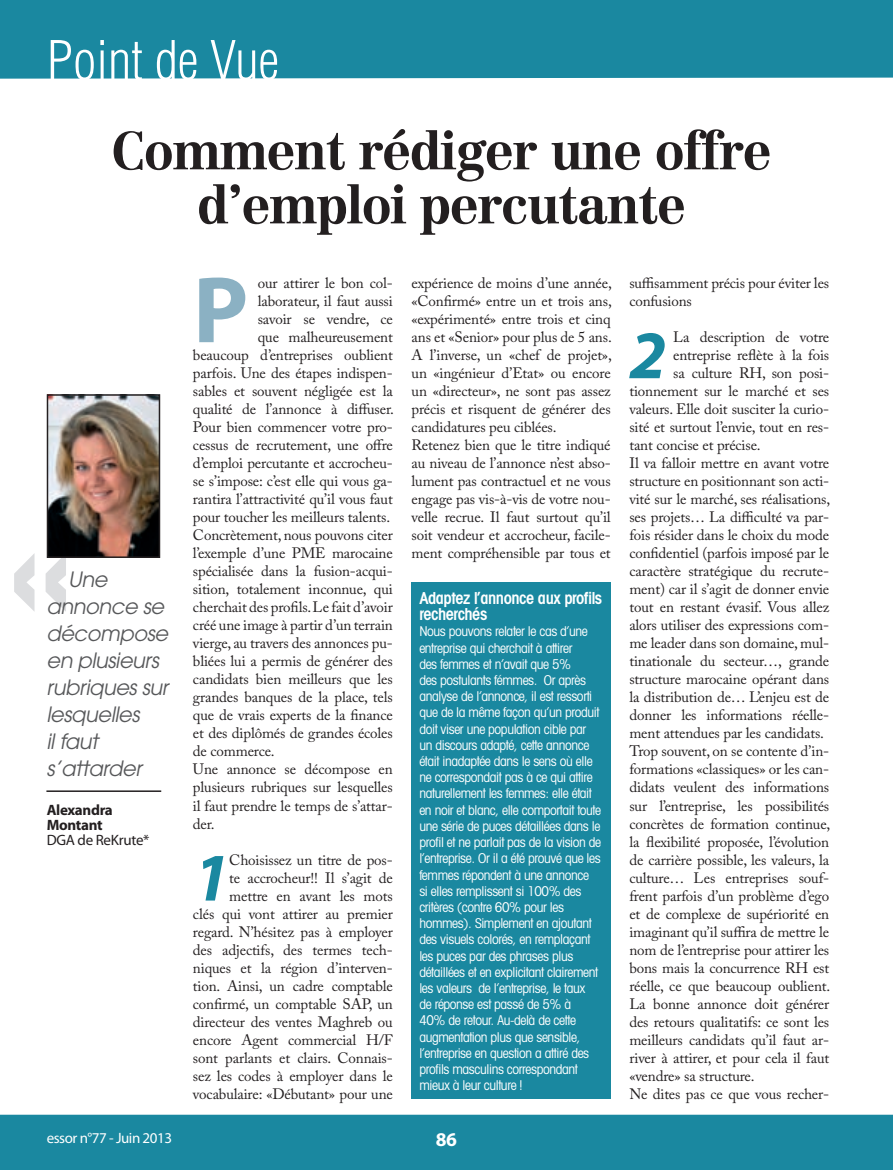
<style>
.page{position:relative;width:893px;height:1170px;background:#fff}
.page>*{position:absolute;margin:0;border:0;box-sizing:border-box;transform-origin:0 0}
.t1{font:700 95.1px "Myriad Pro";color:#8bb1c3}
.t2{font:italic 700 68.4px "Myriad Pro";color:#1a88a0}
.t3{font:52.5px/54px "Centennial Bold Os F";letter-spacing:-.03em;color:#231f20;text-align:center}
.t4{font:300 condensed 52.5px "Helvetica";color:#fff}
.t5{font:italic 21px/27px "Avant Garde";color:#57585a}
.t6{font:700 19.5px "Myriad Pro";color:#fff}
.t7{font:600 condensed 16.5px/16.5px "Avant Garde";letter-spacing:-.03em;color:#fff}
.t8{font:15px/18px "Adobe Caslon Pro";letter-spacing:-.01em;color:#231f20}
.t9{font:15px "Myriad Pro";letter-spacing:-.03em;color:#fff}
.t10{font:700 15px/15px "Myriad Pro";letter-spacing:-.02em;color:#231f20}
.t11{font:15px "Myriad Pro";letter-spacing:-.02em;color:#231f20}
.t12{font:condensed 13.5px/16.2px "Avant Garde";letter-spacing:-.03em;color:#fff}
</style>
<div class="page">
<div style="left:0;top:0;width:893px;height:1169px;background:#1a88a0"></div>
<div style="left:0;top:77px;width:893px;height:1037px;background:#fff"></div>
<div style="left:411px;top:582px;width:200px;height:516px;background:#1a88a0"></div>
<svg style="left:14px;top:553px;width:52px;height:58px;background:#edeeef"></svg>
<hr style="left:46px;top:790px;width:115px;height:1px;background:#231f20">
<img style="left:50px;top:397px;width:107px;height:158px">
<div style="left:47px;top:394px;width:113px;height:164px;border:2px solid #231f20"></div>
<h3 class="t4" style="left:47px;top:39px;width:234px">Point de Vue</h3>
<h3 class="t3" style="left:111px;top:128px;width:662px">Comment rédiger une offre d’emploi percutante</h3>
<h3 class="t5" style="left:46px;top:567px;width:127px;text-indent:22px">Une annonce se décompose en plusieurs rubriques sur lesquelles<br>il faut s’attarder</h3>
<p class="t10" style="left:47px;top:803px;width:68px">Alexandra<br>Montant</p>
<p class="t11" style="left:47px;top:834px;width:104px">DGA de ReKrute*</p>
<h1 class="t1" style="left:193px;top:274px;width:57px">P</h1>
<p class="t8" style="left:258px;top:276px;width:137px">our attirer le bon col-</p>
<p class="t8" style="left:258px;top:294px;width:137px">laborateur, il faut aussi</p>
<p class="t8" style="left:258px;top:312px;width:137px">savoir se vendre, ce</p>
<p class="t8" style="left:258px;top:330px;width:137px">que malheureusement</p>
<p class="t8" style="left:193px;top:348px;width:201px">beaucoup d’entreprises oublient</p>
<p class="t8" style="left:193px;top:366px;width:201px">parfois. Une des étapes indispen-</p>
<p class="t8" style="left:193px;top:384px;width:201px">sables et souvent négligée est la</p>
<p class="t8" style="left:193px;top:402px;width:202px">qualité de l’annonce à diffuser.</p>
<p class="t8" style="left:193px;top:420px;width:201px">Pour bien commencer votre pro-</p>
<p class="t8" style="left:193px;top:438px;width:201px">cessus de recrutement, une offre</p>
<p class="t8" style="left:193px;top:456px;width:201px">d’emploi percutante et accrocheu-</p>
<p class="t8" style="left:193px;top:474px;width:201px">se s’impose: c’est elle qui vous ga-</p>
<p class="t8" style="left:193px;top:492px;width:201px">rantira l’attractivité qu’il vous faut</p>
<p class="t8" style="left:193px;top:510px;width:199px">pour toucher les meilleurs talents.</p>
<p class="t8" style="left:193px;top:528px;width:201px">Concrètement, nous pouvons citer</p>
<p class="t8" style="left:193px;top:546px;width:201px">l’exemple d’une PME marocaine</p>
<p class="t8" style="left:193px;top:564px;width:201px">spécialisée dans la fusion-acqui-</p>
<p class="t8" style="left:193px;top:582px;width:201px">sition, totalement inconnue, qui</p>
<p class="t8" style="left:193px;top:600px;width:201px">cherchait des profils. Le fait d’avoir</p>
<p class="t8" style="left:193px;top:618px;width:201px">créé une image à partir d’un terrain</p>
<p class="t8" style="left:193px;top:636px;width:201px">vierge, au travers des annonces pu-</p>
<p class="t8" style="left:193px;top:654px;width:201px">bliées lui a permis de générer des</p>
<p class="t8" style="left:193px;top:672px;width:201px">candidats bien meilleurs que les</p>
<p class="t8" style="left:193px;top:690px;width:201px">grandes banques de la place, tels</p>
<p class="t8" style="left:193px;top:708px;width:201px">que de vrais experts de la finance</p>
<p class="t8" style="left:193px;top:726px;width:201px">et des diplômés de grandes écoles</p>
<p class="t8" style="left:193px;top:744px;width:83px">de commerce.</p>
<p class="t8" style="left:193px;top:762px;width:201px">Une annonce se décompose en</p>
<p class="t8" style="left:193px;top:780px;width:201px">plusieurs rubriques sur lesquelles</p>
<p class="t8" style="left:193px;top:798px;width:201px">il faut prendre le temps de s’attar-</p>
<p class="t8" style="left:193px;top:816px;width:23px">der.</p>
<h2 class="t2" style="left:193px;top:851px;width:39px">1</h2>
<p class="t8" style="left:193px;top:852px;width:201px;text-align:right">Choisissez un titre de pos-<br>te accrocheur!! Il s’agit de mettre en avant les mots<br>clés qui vont attirer au premier regard. N’hésitez pas à employer des adjectifs, des termes tech&shy;niques et la région d’interven&shy;tion. Ainsi, un cadre comptable confirmé, un comptable SAP, un directeur des ventes Maghreb ou encore Agent commercial H/F sont parlants et clairs. Connais&shy;sez les codes à employer dans le vocabulaire: «Débutant» pour une</p>
<p class="t8" style="left:412px;top:276px;width:202px">expérience de moins d’une année, «Confirmé» entre un et trois ans, «expérimenté» entre trois et cinq ans et «Senior» pour plus de 5 ans.<br>A l’inverse, un «chef de projet», un «ingénieur d’Etat» ou encore un «directeur», ne sont pas assez précis et risquent de générer des candidatures peu ciblées.<br>Retenez bien que le titre indiqué au niveau de l’annonce n’est abso&shy;lument pas contractuel et ne vous engage pas vis-à-vis de votre nou&shy;velle recrue. Il faut surtout qu’il soit vendeur et accrocheur, facile&shy;ment compréhensible par tous et</p>
<p class="t7" style="left:419px;top:590px;width:184px">Adaptez l’annonce aux profils recherchés</p>
<p class="t12" style="left:419px;top:624px;width:183px">Nous pouvons relater le cas d’une entreprise qui cherchait à attirer<br>des femmes et n’avait que 5%<br>des postulants fémmes. Or après analyse de l’annonce, il est ressorti que de la même façon qu’un produit doit viser une population cible par un discours adapté, cette annonce était inadaptée dans le sens où elle ne correspondait pas à ce qui attire naturellement les femmes: elle était en noir et blanc, elle comportait toute une série de puces détaillées dans le profil et ne parlait pas de la vision de l’entreprise. Or il a été prouvé que les femmes répondent à une annonce<br>si elles remplissent si 100% des critères (contre 60% pour les hommes). Simplement en ajoutant des visuels colorés, en remplaçant les puces par des phrases plus détaillées et en explicitant clairement les valeurs de l’entreprise, le taux<br>de réponse est passé de 5% à<br>40% de retour. Au-delà de cette augmentation plus que sensible, l’entreprise en question a attiré des profils masculins correspondant mieux à leur culture !</p>
<p class="t9" style="left:47px;top:1131px;width:127px">essor n°77 - Juin 2013</p>
<h3 class="t6" style="left:436px;top:1132px;width:23px">86</h3>
<p class="t8" style="left:629px;top:276px;width:201px">suffisamment précis pour éviter les confusions</p>
<h2 class="t2" style="left:629px;top:329px;width:39px">2</h2>
<p class="t8" style="left:673px;top:330px;width:157px">La description de votre</p>
<p class="t8" style="left:673px;top:348px;width:157px">entreprise reflète à la fois</p>
<p class="t8" style="left:673px;top:366px;width:157px">sa culture RH, son posi-</p>
<p class="t8" style="left:629px;top:384px;width:201px">tionnement sur le marché et ses</p>
<p class="t8" style="left:629px;top:402px;width:201px">valeurs. Elle doit susciter la curio-</p>
<p class="t8" style="left:629px;top:420px;width:201px">sité et surtout l’envie, tout en res-</p>
<p class="t8" style="left:629px;top:438px;width:133px">tant concise et précise.</p>
<p class="t8" style="left:629px;top:456px;width:201px">Il va falloir mettre en avant votre</p>
<p class="t8" style="left:629px;top:474px;width:201px">structure en positionnant son acti-</p>
<p class="t8" style="left:629px;top:492px;width:202px">vité sur le marché, ses réalisations,</p>
<p class="t8" style="left:629px;top:510px;width:201px">ses projets… La difficulté va par-</p>
<p class="t8" style="left:629px;top:528px;width:201px">fois résider dans le choix du mode</p>
<p class="t8" style="left:629px;top:546px;width:201px">confidentiel (parfois imposé par le</p>
<p class="t8" style="left:629px;top:564px;width:201px">caractère stratégique du recrute-</p>
<p class="t8" style="left:629px;top:582px;width:201px">ment) car il s’agit de donner envie</p>
<p class="t8" style="left:629px;top:600px;width:201px">tout en restant évasif. Vous allez</p>
<p class="t8" style="left:629px;top:618px;width:201px">alors utiliser des expressions com-</p>
<p class="t8" style="left:629px;top:636px;width:201px">me leader dans son domaine, mul-</p>
<p class="t8" style="left:629px;top:654px;width:201px">tinationale du secteur…, grande</p>
<p class="t8" style="left:629px;top:672px;width:201px">structure marocaine opérant dans</p>
<p class="t8" style="left:629px;top:690px;width:201px">la distribution de… L’enjeu est de</p>
<p class="t8" style="left:629px;top:708px;width:201px">donner les informations réelle-</p>
<p class="t8" style="left:629px;top:726px;width:196px">ment attendues par les candidats.</p>
<p class="t8" style="left:629px;top:744px;width:201px">Trop souvent, on se contente d’in-</p>
<p class="t8" style="left:629px;top:762px;width:201px">formations «classiques» or les can-</p>
<p class="t8" style="left:629px;top:780px;width:201px">didats veulent des informations</p>
<p class="t8" style="left:629px;top:798px;width:201px">sur l’entreprise, les possibilités</p>
<p class="t8" style="left:629px;top:816px;width:202px">concrètes de formation continue,</p>
<p class="t8" style="left:629px;top:834px;width:201px">la flexibilité proposée, l’évolution</p>
<p class="t8" style="left:629px;top:852px;width:201px">de carrière possible, les valeurs, la</p>
<p class="t8" style="left:629px;top:870px;width:201px">culture… Les entreprises souf-</p>
<p class="t8" style="left:629px;top:888px;width:201px">frent parfois d’un problème d’ego</p>
<p class="t8" style="left:629px;top:906px;width:201px">et de complexe de supériorité en</p>
<p class="t8" style="left:629px;top:924px;width:201px">imaginant qu’il suffira de mettre le</p>
<p class="t8" style="left:629px;top:942px;width:201px">nom de l’entreprise pour attirer les</p>
<p class="t8" style="left:629px;top:960px;width:201px">bons mais la concurrence RH est</p>
<p class="t8" style="left:629px;top:978px;width:202px">réelle, ce que beaucoup oublient.</p>
<p class="t8" style="left:629px;top:996px;width:201px">La bonne annonce doit générer</p>
<p class="t8" style="left:629px;top:1014px;width:201px">des retours qualitatifs: ce sont les</p>
<p class="t8" style="left:629px;top:1032px;width:201px">meilleurs candidats qu’il faut ar-</p>
<p class="t8" style="left:629px;top:1050px;width:201px">river à attirer, et pour cela il faut</p>
<p class="t8" style="left:629px;top:1068px;width:127px">«vendre» sa structure.</p>
<p class="t8" style="left:629px;top:1086px;width:201px">Ne dites pas ce que vous recher-</p>
</div>
